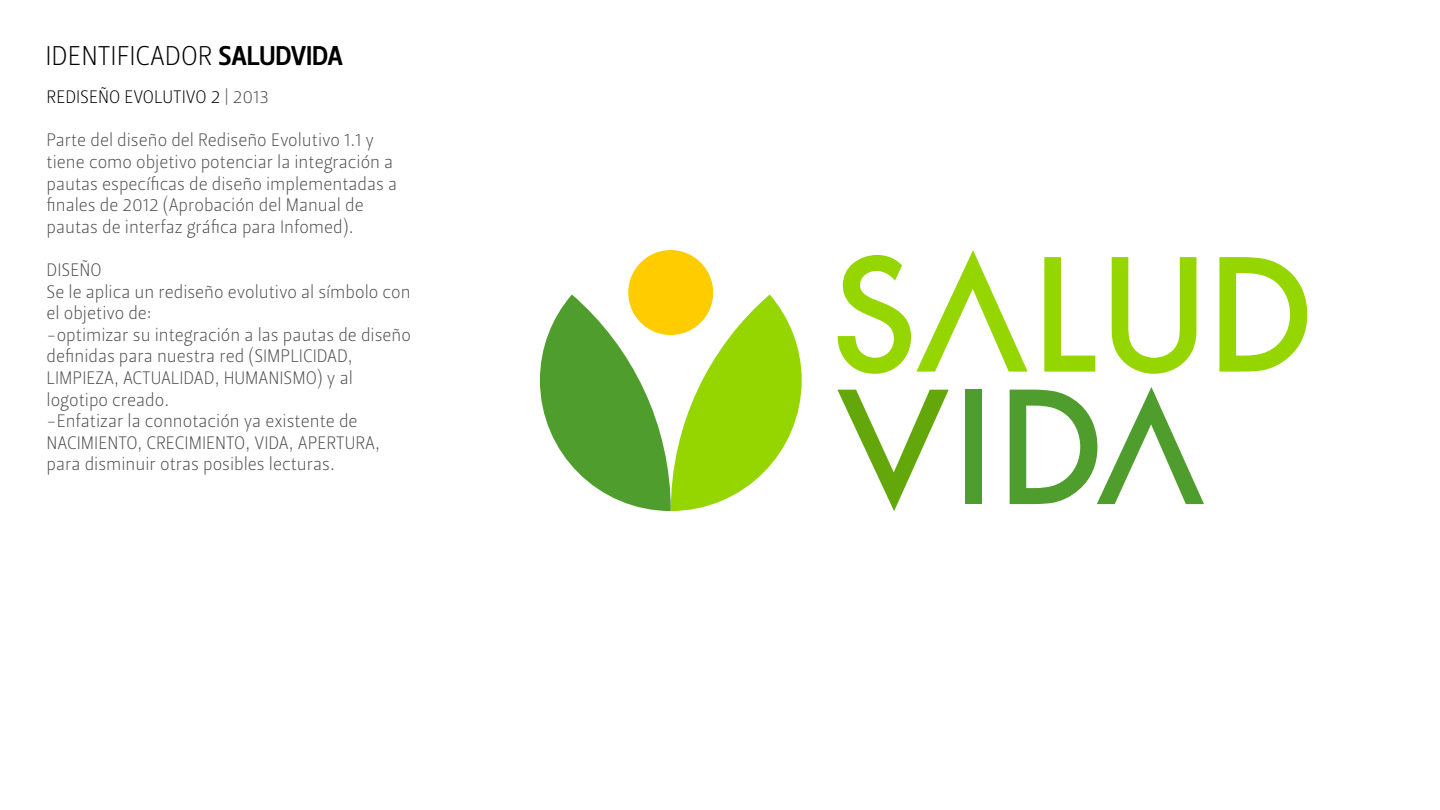
<style>
.page{position:relative;width:1440px;height:810px;background:#fff}
.page>*{position:absolute;margin:0;border:0;box-sizing:border-box;transform-origin:0 0}
.t1{font:27px "Leitura Sans Grot 1";color:#000}
.t2{font:18px/21.6px "Leitura Sans Grot 1";color:#4d4d4d}
.t3{font:18px "Leitura Sans Grot 1";color:#000}
.s1{font-family:"Leitura Sans Grot 3"}
.s2{color:#4d4d4d}
</style>
<div class="page">
<svg style="left:1219px;top:257px;width:88px;height:115px"></svg>
<svg style="left:1112px;top:257px;width:84px;height:117px"></svg>
<svg style="left:1044px;top:257px;width:51px;height:115px"></svg>
<svg style="left:838px;top:250px;width:190px;height:124px"></svg>
<div style="left:965px;top:390px;width:16px;height:114px;background:#4e9d2d"></div>
<svg style="left:837px;top:390px;width:112px;height:121px"></svg>
<svg style="left:1010px;top:387px;width:194px;height:117px"></svg>
<div style="left:628px;top:250px;width:85px;height:85px;background:#fc0;border-radius:50%"></div>
<svg style="left:540px;top:295px;width:262px;height:216px"></svg>
<h1 class="t1" style="left:45px;top:40px;width:299px">IDENTIFICADOR <span class="s1">SALUDVIDA</span></h1>
<p class="t3" style="left:47px;top:87px;width:224px">REDISEÑO EVOLUTIVO 2 <span class="s2">| 2013</span></p>
<p class="t2" style="left:47px;top:130px;width:352px">Parte del diseño del Rediseño Evolutivo 1.1 y tiene como objetivo potenciar la integración a pautas específicas de diseño implementadas a finales de 2012 (Aprobación del Manual de pautas de interfaz gráfica para Infomed).</p>
<p class="t2" style="left:47px;top:259px;width:366px">DISEÑO<br>Se le aplica un rediseño evolutivo al símbolo con el objetivo de:<br>-optimizar su integración a las pautas de diseño definidas para nuestra red (SIMPLICIDAD, LIMPIEZA, ACTUALIDAD, HUMANISMO) y al logotipo creado.<br>-Enfatizar la connotación ya existente de NACIMIENTO, CRECIMIENTO, VIDA, APERTURA, para disminuir otras posibles lecturas.</p>
</div>
